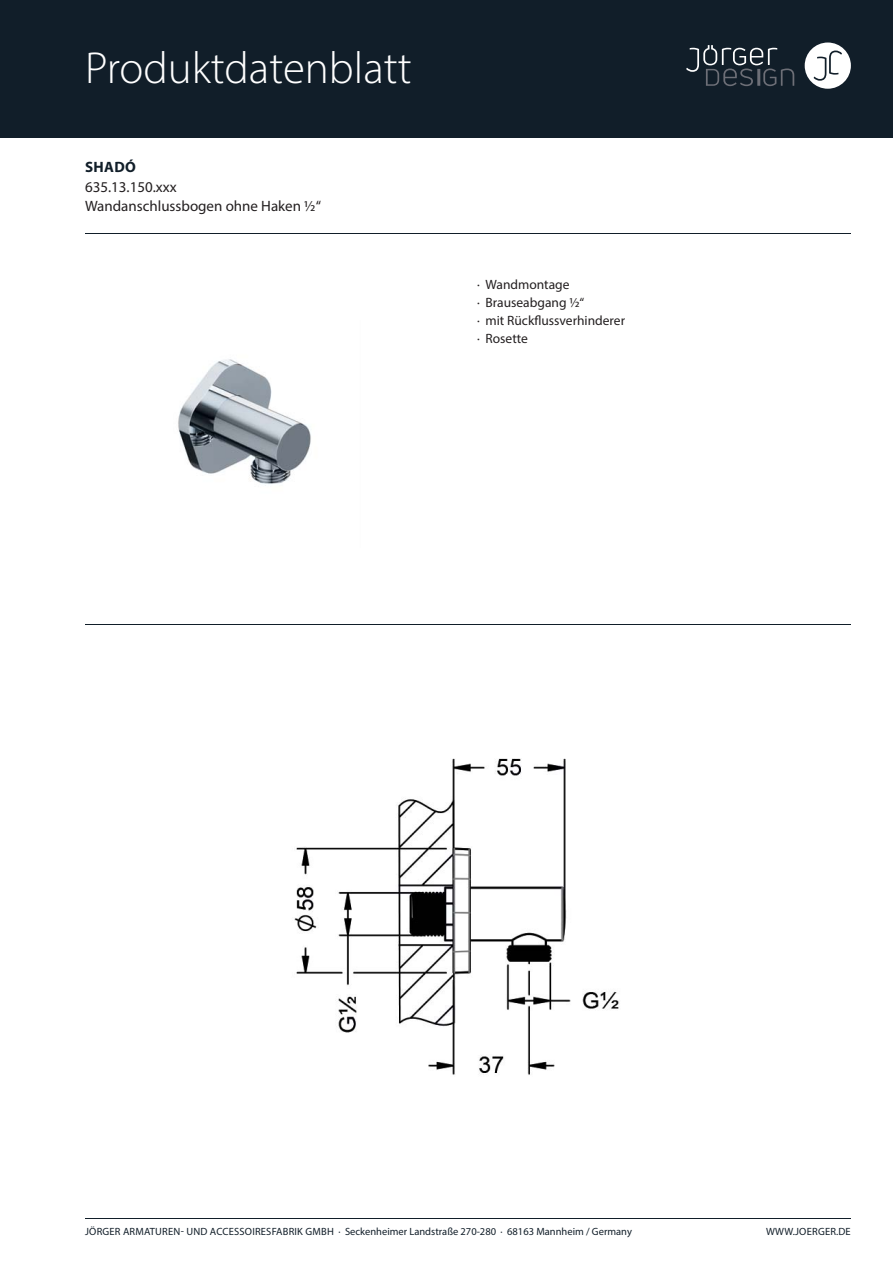
<style>
.page{position:relative;width:893px;height:1263px;background:#fff}
.page>*{position:absolute;margin:0;border:0;box-sizing:border-box;transform-origin:0 0}
.t1{font:300 45px "Myriad Pro";color:#fff}
.t2{font:15px "Myriad Pro";color:#231f20}
.t3{font:700 15px "Myriad Pro";letter-spacing:.02em;color:#111e29}
.t4{font:13.5px/18px "Myriad Pro";color:#231f20}
.t5{font:10.5px "Myriad Pro";letter-spacing:.005em;color:#111e29}
</style>
<div class="page">
<div style="left:0;top:0;width:893px;height:138px;background:#111e29"></div>
<div style="left:805px;top:43px;width:46px;height:46px;background:#fff;border-radius:50%"></div>
<svg style="left:814px;top:51px;width:28px;height:30px"></svg>
<svg style="left:686px;top:45px;width:108px;height:41px"></svg>
<hr style="left:85px;top:1218px;width:766px;height:1px;background:#111e29">
<hr style="left:85px;top:233px;width:766px;height:1px;background:#111e29">
<hr style="left:85px;top:624px;width:766px;height:1px;background:#111e29">
<img style="left:178px;top:359px;width:133px;height:127px">
<img style="left:294px;top:758px;width:326px;height:317px">
<h1 class="t1" style="left:85px;top:41px;width:328px">Produktdatenblatt</h1>
<h2 class="t3" style="left:85px;top:161px;width:52px">SHADÓ</h2>
<h2 class="t2" style="left:85px;top:200px;width:237px">Wandanschlussbogen ohne Haken ½“</h2>
<h2 class="t2" style="left:85px;top:181px;width:93px">635.13.150.xxx</h2>
<p class="t4" style="left:477px;top:277px;width:150px">· Wandmontage<br>· Brauseabgang ½“<br>· mit Rückflussverhinderer · Rosette</p>
<p class="t5" style="left:85px;top:1228px;width:548px">JÖRGER ARMATUREN- UND ACCESSOIRESFABRIK GMBH · Seckenheimer Landstraße 270-280 · 68163 Mannheim / Germany</p>
<p class="t5" style="left:766px;top:1228px;width:86px">WWW.JOERGER.DE</p>
</div>
